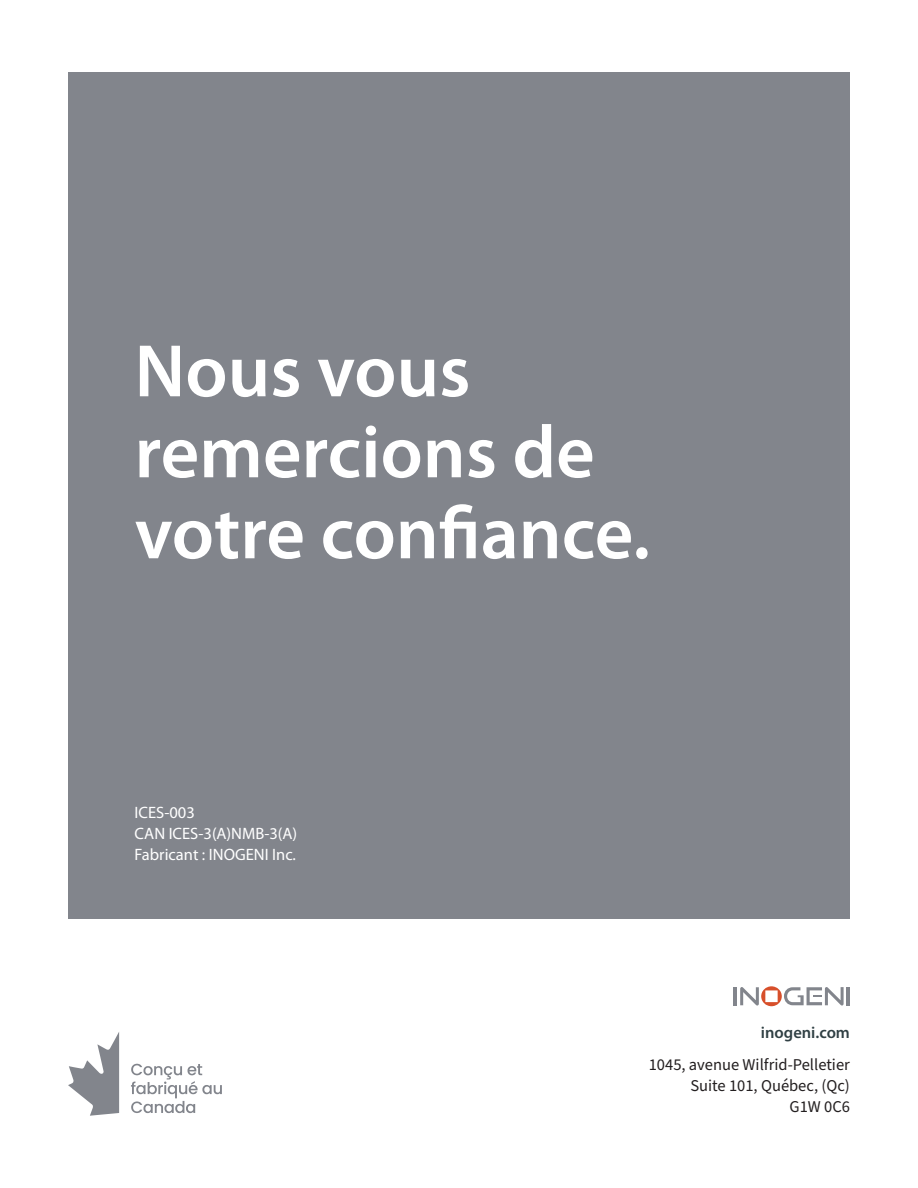
<style>
.page{position:relative;width:918px;height:1188px;background:#fff}
.page>*{position:absolute;margin:0;border:0;box-sizing:border-box;transform-origin:0 0}
._45_Roboto{font:600 75px/81px "Myriad Pro";color:#fff}
._8_12_Source_Sans_Pro{font:16.5px/21px "Source Sans Pro";color:#231f20;text-align:right}
._12_Roboto{font:16.5px/21px "Myriad Pro";color:#fff}
._12_Roboto-2{font:600 16.5px "Myriad Pro";color:#304044}
</style>
<div class="page">
<div style="left:68px;top:72px;width:782px;height:846px;background:#82858c"></div>
<hr style="left:734px;top:987px;width:3px;height:18px;background:#82858c">
<hr style="left:847px;top:987px;width:3px;height:18px;background:#82858c">
<svg style="left:740px;top:986px;width:104px;height:20px"></svg>
<svg style="left:68px;top:1032px;width:51px;height:84px"></svg>
<svg style="left:131px;top:1064px;width:91px;height:49px"></svg>
<p class="_45_Roboto" style="left:135px;top:329px;width:517px">Nous vous remercions de votre confiance.</p>
<p class="_12_Roboto" style="left:135px;top:801px;width:164px">ICES-003<br>CAN ICES-3(A)NMB-3(A)<br>Fabricant : INOGENI Inc.</p>
<p class="_12_Roboto-2" style="left:761px;top:1022px;width:91px">inogeni.com</p>
<p class="_8_12_Source_Sans_Pro" style="left:649px;top:1054px;width:203px">1045, avenue Wilfrid-Pelletier<br>Suite 101, Québec, (Qc)<br>G1W 0C6</p>
</div>
